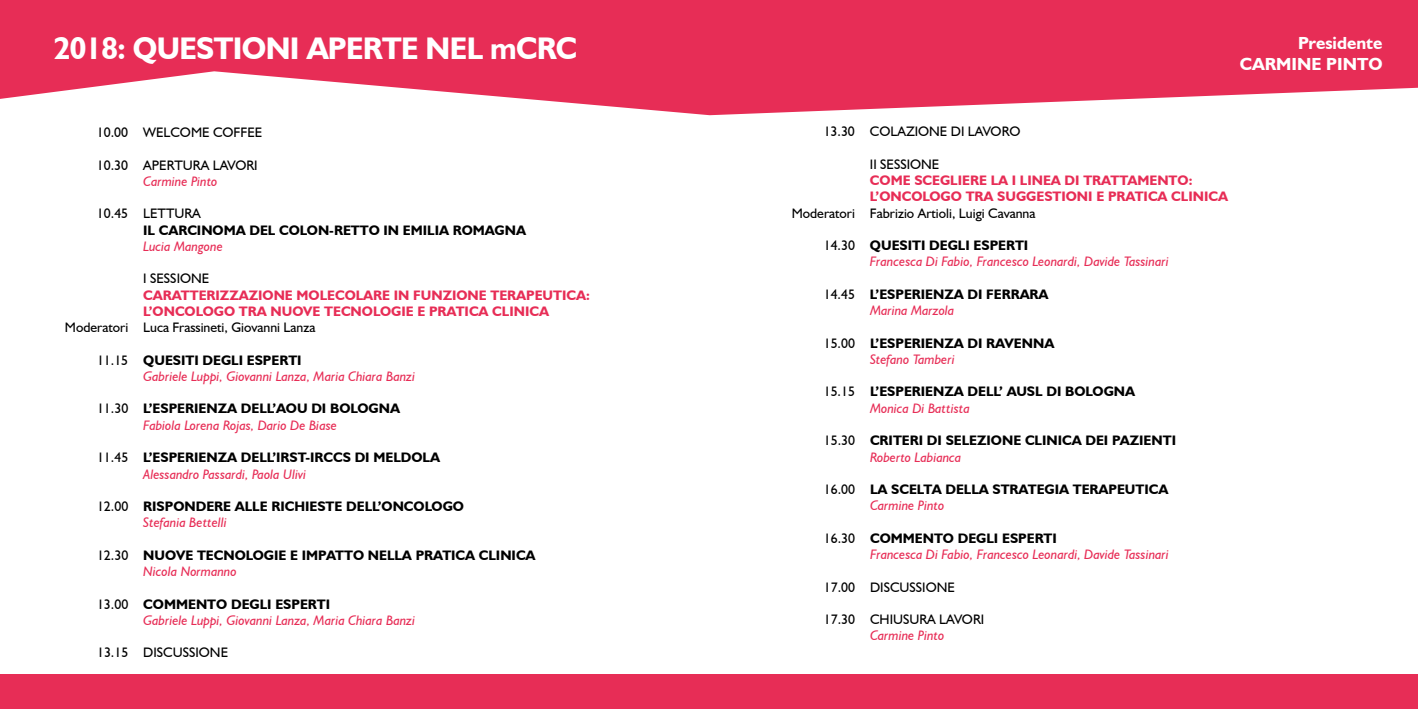
<style>
.page{position:relative;width:1418px;height:709px;background:#fff}
.page>*{position:absolute;margin:0;border:0;box-sizing:border-box;transform-origin:0 0}
.t1{font:700 31.25px "Humanist 521 BT";letter-spacing:-.02em;color:#fff}
.t2{font:700 17.5px/21px "Humanist 521 BT";color:#fff;text-align:right}
.t3{font:700 13.75px/16.2px "Humanist 521 BT";color:#000}
.t4{font:italic 13.75px/16.2px "Humanist 521 BT";color:#e72d56}
.t5{font:13.75px "Humanist 521 BT";color:#000}
.t6{font:700 13.75px/16.2px "Humanist 521 BT";color:#e72d56}
.s1{font-style:normal;color:#000}
.s2{font-weight:700;font-style:normal;color:#000}
.s3{font-weight:400}
.s4{font-weight:400;font-style:italic;color:#e72d56}
</style>
<div class="page">
<svg style="left:0;top:0;width:1417px;height:115px;fill:#e72d56"></svg>
<div style="left:0;top:674px;width:1417px;height:35px;background:#e72d56"></div>
<h1 class="t1" style="left:54px;top:29px;width:525px">2018: QUESTIONI APERTE NEL mCRC</h1>
<p class="t5" style="left:97px;top:124px;width:167px">10.00 WELCOME COFFEE</p>
<p class="t5" style="left:97px;top:156px;width:162px">10.30 APERTURA LAVORI</p>
<p class="t4" style="left:143px;top:173px;width:76px">Carmine Pinto</p>
<p class="t5" style="left:97px;top:205px;width:105px">10.45 LETTURA</p>
<p class="t3" style="left:143px;top:221px;width:384px">IL CARCINOMA DEL COLON-RETTO IN EMILIA ROMAGNA</p>
<p class="t4" style="left:143px;top:238px;width:81px">Lucia Mangone</p>
<p class="t5" style="left:143px;top:270px;width:68px">I SESSIONE</p>
<p class="t6" style="left:143px;top:286px;width:448px">CARATTERIZZAZIONE MOLECOLARE IN FUNZIONE TERAPEUTICA:<br>L’ONCOLOGO TRA NUOVE TECNOLOGIE E PRATICA CLINICA</p>
<p class="t5" style="left:65px;top:319px;width:252px">Moderatori Luca Frassineti, Giovanni Lanza</p>
<p class="t4" style="left:143px;top:351px;width:273px;text-indent:-46px"><span class="s1">11.15</span> <span class="s2">QUESITI DEGLI ESPERTI<br></span>Gabriele Luppi, Giovanni Lanza, Maria Chiara Banzi</p>
<p class="t4" style="left:143px;top:400px;width:258px;text-indent:-46px"><span class="s1">11.30</span> <span class="s2">L’ESPERIENZA DELL’AOU DI BOLOGNA<br></span>Fabiola Lorena Rojas, Dario De Biase</p>
<p class="t3" style="left:143px;top:449px;width:298px;text-indent:-46px"><span class="s3">11.45</span> L’ESPERIENZA DELL’IRST-IRCCS DI MELDOLA<br><span class="s4">Alessandro Passardi, Paola Ulivi</span></p>
<p class="t3" style="left:143px;top:498px;width:322px;text-indent:-46px"><span class="s3">12.00</span> RISPONDERE ALLE RICHIESTE DELL’ONCOLOGO<br><span class="s4">Stefania Bettelli</span></p>
<p class="t3" style="left:143px;top:546px;width:394px;text-indent:-46px"><span class="s3">12.30</span> NUOVE TECNOLOGIE E IMPATTO NELLA PRATICA CLINICA<br><span class="s4">Nicola Normanno</span></p>
<p class="t4" style="left:143px;top:595px;width:273px;text-indent:-46px"><span class="s1">13.00</span> <span class="s2">COMMENTO DEGLI ESPERTI<br></span>Gabriele Luppi, Giovanni Lanza, Maria Chiara Banzi</p>
<p class="t5" style="left:97px;top:644px;width:133px">13.15 DISCUSSIONE</p>
<p class="t2" style="left:1239px;top:32px;width:144px">Presidente<br>CARMINE PINTO</p>
<p class="t5" style="left:823px;top:123px;width:198px">13.30 COLAZIONE DI LAVORO</p>
<p class="t5" style="left:870px;top:156px;width:71px">II SESSIONE</p>
<p class="t6" style="left:870px;top:172px;width:359px">COME SCEGLIERE LA I LINEA DI TRATTAMENTO:<br>L’ONCOLOGO TRA SUGGESTIONI E PRATICA CLINICA</p>
<p class="t5" style="left:791px;top:204px;width:245px">Moderatori Fabrizio Artioli, Luigi Cavanna</p>
<p class="t4" style="left:870px;top:237px;width:300px;text-indent:-46px"><span class="s1">14.30</span> <span class="s2">QUESITI DEGLI ESPERTI<br></span>Francesca Di Fabio, Francesco Leonardi, Davide Tassinari</p>
<p class="t3" style="left:870px;top:286px;width:180px;text-indent:-46px"><span class="s3">14.45</span> L’ESPERIENZA DI FERRARA<br><span class="s4">Marina Marzola</span></p>
<p class="t3" style="left:870px;top:334px;width:186px;text-indent:-46px"><span class="s3">15.00</span> L’ESPERIENZA DI RAVENNA<br><span class="s4">Stefano Tamberi</span></p>
<p class="t3" style="left:870px;top:383px;width:266px;text-indent:-46px"><span class="s3">15.15</span> L’ESPERIENZA DELL’ AUSL DI BOLOGNA<br><span class="s4">Monica Di Battista</span></p>
<p class="t3" style="left:870px;top:432px;width:307px;text-indent:-46px"><span class="s3">15.30</span> CRITERI DI SELEZIONE CLINICA DEI PAZIENTI<br><span class="s4">Roberto Labianca</span></p>
<p class="t3" style="left:870px;top:481px;width:300px;text-indent:-46px"><span class="s3">16.00</span> LA SCELTA DELLA STRATEGIA TERAPEUTICA<br><span class="s4">Carmine Pinto</span></p>
<p class="t4" style="left:870px;top:529px;width:300px;text-indent:-46px"><span class="s1">16.30</span> <span class="s2">COMMENTO DEGLI ESPERTI<br></span>Francesca Di Fabio, Francesco Leonardi, Davide Tassinari</p>
<p class="t5" style="left:823px;top:578px;width:133px">17.00 DISCUSSIONE</p>
<p class="t5" style="left:823px;top:611px;width:162px">17.30 CHIUSURA LAVORI</p>
<p class="t4" style="left:870px;top:627px;width:76px">Carmine Pinto</p>
</div>
